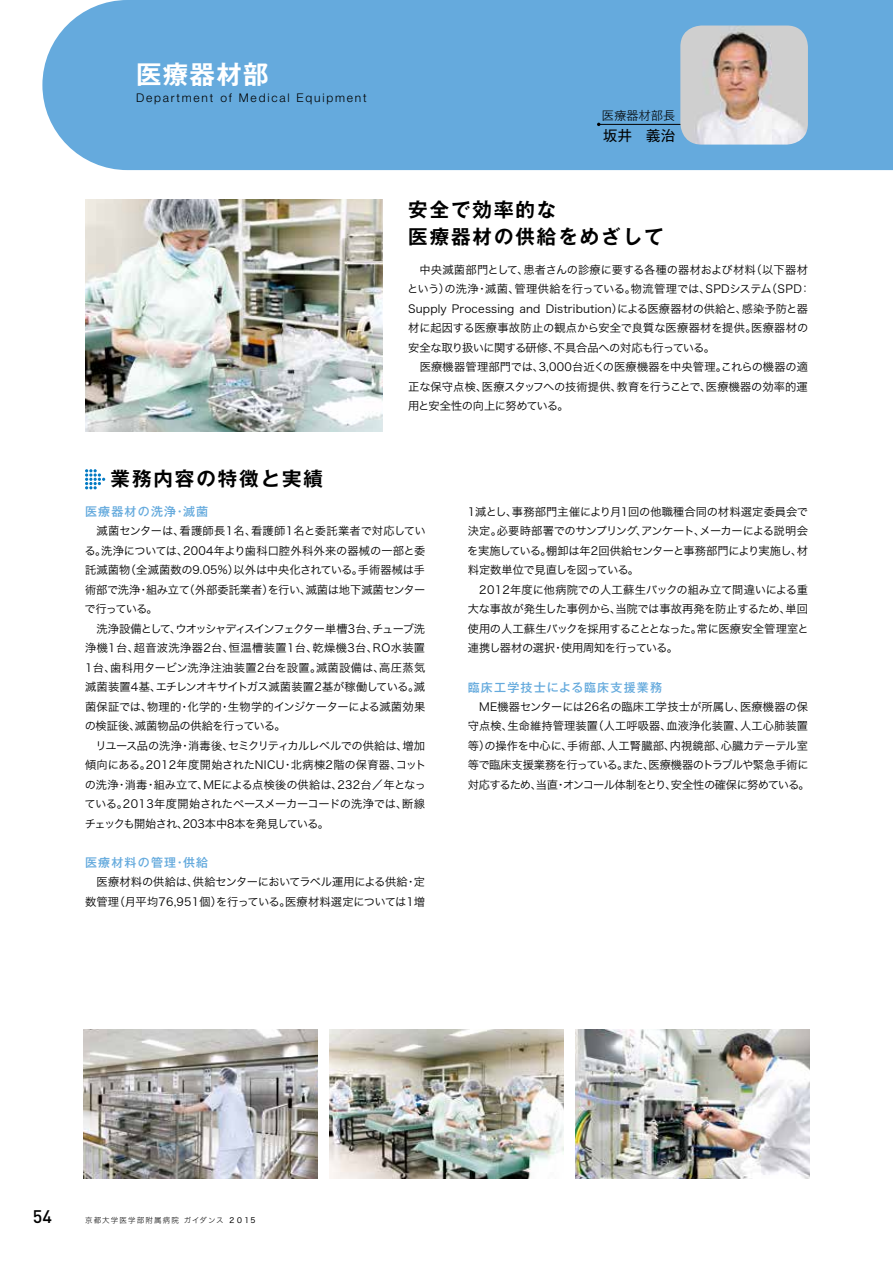
<style>
.page{position:relative;width:893px;height:1263px;background:#fff}
.page>*{position:absolute;margin:0;border:0;box-sizing:border-box;transform-origin:0 0}
.t1{font:700 25.5px "Gothic MB101 Pr 5 De";letter-spacing:.05em;color:#fff}
.t2{font:700 19.5px/27px "Gothic MB101 Pr 5 De";letter-spacing:.1em;color:#000}
.t3{font:500 18px "Adi Haus";color:#000}
.t4{font:14.25px "Gothic MB101 Pr 5";color:#000}
.t5{font:500 12px "Gothic MB101 Pr 5";letter-spacing:.1em;color:#65aadd}
.t6{font:300 12px "Helvetica Neue LT Std";letter-spacing:.15em;color:#000}
.t7{font:300 12px "Gothic MB101 Pr 5";letter-spacing:.02em;color:#000}
.t8{font:11.25px/19.5px "Hira Kaku Std W3";letter-spacing:-.01em;color:#000}
.t9{font:7.5px "Hira Kaku Std W2";letter-spacing:.15em;color:#000}
.s1{font-family:"Hira Kaku Std W4"}
</style>
<div class="page">
<div style="left:42px;top:0;width:851px;height:170px;background:#65aadd"></div>
<hr style="left:599px;top:124px;width:83px;height:1px;background:#000">
<svg style="left:85px;top:469px;width:20px;height:20px"></svg>
<img style="left:575px;top:1029px;width:234px;height:149px">
<img style="left:330px;top:1029px;width:233px;height:149px">
<img style="left:84px;top:1029px;width:234px;height:149px">
<img style="left:85px;top:200px;width:298px;height:232px">
<img style="left:680px;top:26px;width:128px;height:119px">
<h1 class="t1" style="left:136px;top:53px;width:134px">医療器材部</h1>
<p class="t6" style="left:136px;top:91px;width:232px">Department of Medical Equipment</p>
<h2 class="t2" style="left:111px;top:464px;width:214px">業務内容の特徴と実績</h2>
<p class="t7" style="left:602px;top:106px;width:75px">医療器材部長</p>
<p class="t4" style="left:603px;top:124px;width:74px">坂井　義治</p>
<h2 class="t2" style="left:408px;top:195px;width:257px">安全で効率的な<br>医療器材の供給をめざして</h2>
<p class="t8" style="left:407px;top:259px;width:405px">　中央滅菌部門として、患者さんの診療に要する各種の器材および材料（以下器材という）の洗浄・滅菌、管理供給を行っている。物流管理では、SPDシステム（SPD：Supply Processing and Distribution）による医療器材の供給と、感染予防と器材に起因する医療事故防止の観点から安全で良質な医療器材を提供。医療器材の安全な取り扱いに関する研修、不具合品への対応も行っている。<br>　医療機器管理部門では、3,000台近くの医療機器を中央管理。これらの機器の適正な保守点検、医療スタッフへの技術提供、教育を行うことで、医療機器の効率的運用と安全性の向上に努めている。</p>
<p class="t5" style="left:85px;top:502px;width:125px">医療器材の洗浄・滅菌</p>
<p class="t8" style="left:84px;top:521px;width:343px">　滅菌センターは、看護師長1名、看護師1名と委託業者で対応している。洗浄については、2004年より歯科口腔外科外来の器械の一部と委託滅菌物（全滅菌数の9.05%）以外は中央化されている。手術器械は手術部で洗浄・組み立て（外部委託業者）を行い、滅菌は地下滅菌センターで行っている。<br>　洗浄設備として、ウオッシャディスインフェクター単槽3台、チューブ洗浄機1台、超音波洗浄器2台、恒温槽装置1台、乾燥機3台、RO水装置1台、歯科用タービン洗浄注油装置2台を設置。滅菌設備は、高圧蒸気滅菌装置4基、エチレンオキサイトガス滅菌装置2基が稼働している。滅菌保証では、物理的・化学的・生物学的インジケーターによる滅菌効果の検証後、滅菌物品の供給を行っている。<br>　リユース品の洗浄・消毒後、セミクリティカルレベルでの供給は、増加傾向にある。2012年度開始されたNICU・北病棟2階の保育器、コットの洗浄・消毒・組み立て、MEによる点検後の供給は、232台／年となっている。2013年度開始されたペースメーカーコードの洗浄では、断線チェックも開始され、203本中8本を発見している。</p>
<p class="t5" style="left:85px;top:853px;width:125px">医療材料の管理・供給</p>
<p class="t8" style="left:85px;top:872px;width:342px">　医療材料の供給は、供給センターにおいてラベル運用による供給・定数管理（月平均76,951個）を行っている。医療材料選定については1増</p>
<p class="t8" style="left:467px;top:501px;width:343px">1減とし、事務部門主催により月1回の他職種合同の材料選定委員会で決定。必要時部署でのサンプリング、アンケート、メーカーによる説明会を実施している。棚卸は年2回供給センターと事務部門により実施し、材料定数単位で見直しを図っている。<br>　2012年度に他病院での人工蘇生バックの組み立て間違いによる重大な事故が発生した事例から、当院では事故再発を防止するため、単回使用の人工蘇生バックを採用することとなった。常に医療安全管理室と連携し器材の選択・使用周知を行っている。</p>
<p class="t5" style="left:468px;top:677px;width:196px">臨床工学技士による臨床支援業務</p>
<p class="t8" style="left:468px;top:696px;width:344px">　ME機器センターには26名の臨床工学技士が所属し、医療機器の保守点検、生命維持管理装置（人工呼吸器、血液浄化装置、人工心肺装置等）の操作を中心に、手術部、人工腎臓部、内視鏡部、心臓カテーテル室等で臨床支援業務を行っている。また、医療機器のトラブルや緊急手術に対応するため、当直・オンコール体制をとり、安全性の確保に努めている。</p>
<h3 class="t3" style="left:33px;top:1205px;width:21px">54</h3>
<p class="t9" style="left:85px;top:1214px;width:172px">京都大学医学部附属病院 ガイダンス <span class="s1">２０１5</span></p>
</div>
